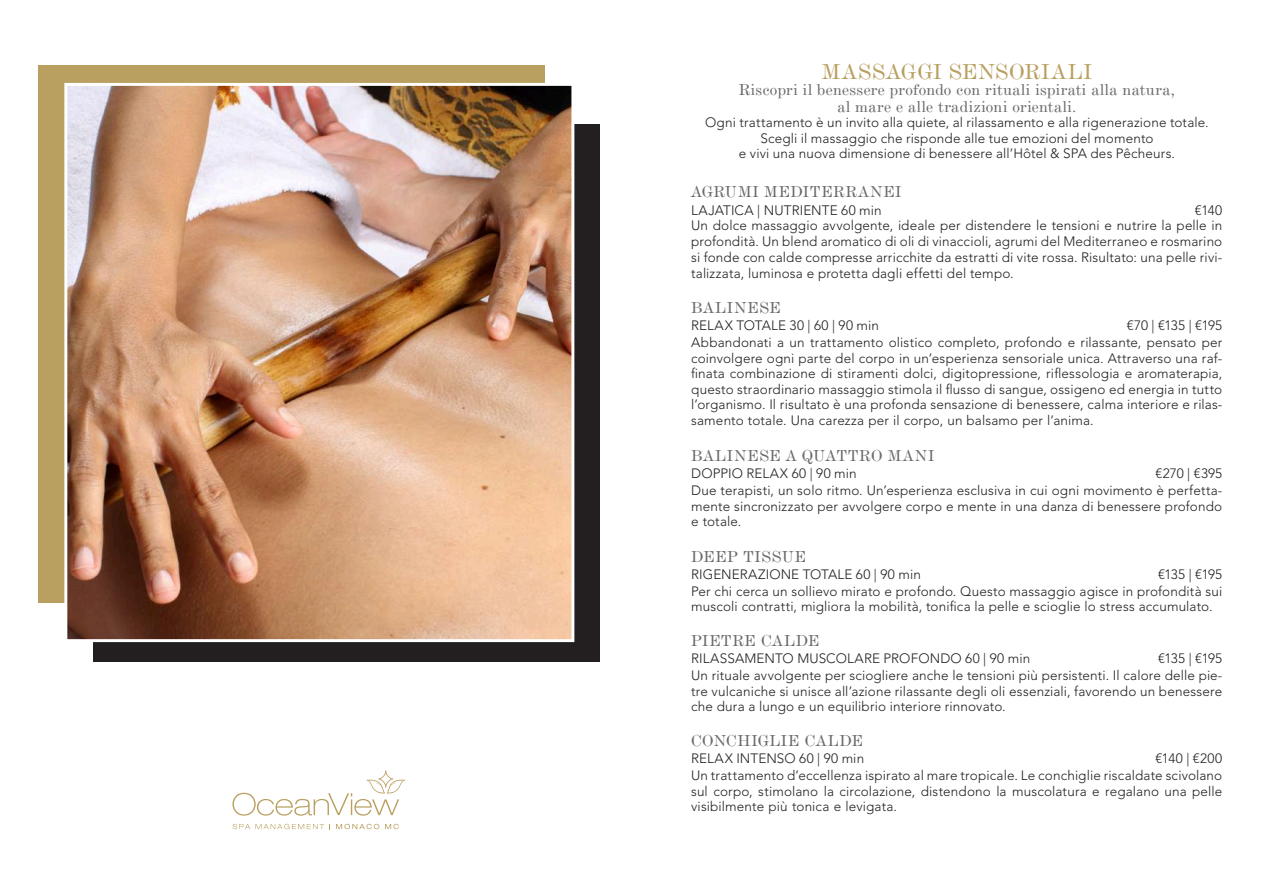
<style>
.page{position:relative;width:1276px;height:893px;background:#fff}
.page>*{position:absolute;margin:0;border:0;box-sizing:border-box;transform-origin:0 0}
.t1{font:22.5px "De Vinne BT Text";letter-spacing:.04em;color:#b9a060}
.t2{font:16.5px/16.5px "De Vinne BT Text";letter-spacing:.03em;color:#6b6b6e;text-align:center}
.t3{font:300 13.65px/15.9px "Avenir LT Std";letter-spacing:.01em;color:#231f20;text-align:justify}
.t4{font:300 13.5px/15.5px "Avenir LT Std";letter-spacing:.01em;color:#231f20;text-align:right}
</style>
<div class="page">
<div style="left:38px;top:66px;width:507px;height:537px;background:#b9a060"></div>
<div style="left:93px;top:124px;width:507px;height:537px;background:#231f20"></div>
<img style="left:68px;top:87px;width:502px;height:551px">
<div style="left:64px;top:83px;width:510px;height:559px;border:3px solid #fff"></div>
<svg style="left:232px;top:770px;width:173px;height:46px"></svg>
<svg style="left:233px;top:824px;width:91px;height:5px"></svg>
<svg style="left:385px;top:824px;width:14px;height:5px"></svg>
<svg style="left:336px;top:824px;width:43px;height:5px"></svg>
<h1 class="t1" style="left:822px;top:58px;width:272px">MASSAGGI SENSORIALI</h1>
<p class="t2" style="left:739px;top:81px;width:438px">Riscopri il benessere profondo con rituali ispirati alla natura, al mare e alle tradizioni orientali.</p>
<p class="t4" style="left:705px;top:115px;width:505px;text-align:center">Ogni trattamento è un invito alla quiete, al rilassamento e alla rigenerazione totale.<br>Scegli il massaggio che risponde alle tue emozioni del momento<br>e vivi una nuova dimensione di benessere all’Hôtel &amp; SPA des Pêcheurs.</p>
<p class="t2" style="left:691px;top:183px;width:212px">AGRUMI MEDITERRANEI</p>
<p class="t3" style="left:691px;top:202px;width:192px">LAJATICA | NUTRIENTE 60 min</p>
<p class="t3" style="left:691px;top:202px;width:533px;text-indent:503px">€140<br>Un dolce massaggio avvolgente, ideale per distendere le tensioni e nutrire la pelle in profondità. Un blend aromatico di oli di vinaccioli, agrumi del Mediterraneo e rosmarino si fonde con calde compresse arricchite da estratti di vite rossa. Risultato: una pelle rivi&shy;talizzata, luminosa e protetta dagli effetti del tempo.</p>
<p class="t2" style="left:691px;top:299px;width:91px">BALINESE</p>
<p class="t4" style="left:691px;top:318px;width:189px">RELAX TOTALE 30 | 60 | 90 min</p>
<p class="t4" style="left:691px;top:317px;width:533px;line-height:17px">€70 | €135 | €195<br>Abbandonati a un trattamento olistico completo, profondo e rilassante, pensato per</p>
<p class="t4" style="left:691px;top:350px;width:533px;text-align:justify">coinvolgere ogni parte del corpo in un’esperienza sensoriale unica. Attraverso una raf&shy;finata combinazione di stiramenti dolci, digitopressione, riflessologia e aromaterapia, questo straordinario massaggio stimola il flusso di sangue, ossigeno ed energia in tutto l’organismo. Il risultato è una profonda sensazione di benessere, calma interiore e rilas&shy;samento totale. Una carezza per il corpo, un balsamo per l’anima.</p>
<p class="t2" style="left:691px;top:447px;width:245px">BALINESE A QUATTRO MANI</p>
<p class="t4" style="left:691px;top:466px;width:167px">DOPPIO RELAX 60 | 90 min</p>
<p class="t4" style="left:691px;top:465px;width:533px;line-height:17px">€270 | €395<br>Due terapisti, un solo ritmo. Un’esperienza esclusiva in cui ogni movimento è perfetta-</p>
<p class="t4" style="left:691px;top:499px;width:532px;text-align:left">mente sincronizzato per avvolgere corpo e mente in una danza di benessere profondo e totale.</p>
<p class="t2" style="left:691px;top:547px;width:117px">DEEP TISSUE</p>
<p class="t4" style="left:691px;top:566px;width:231px">RIGENERAZIONE TOTALE 60 | 90 min</p>
<p class="t4" style="left:691px;top:565px;width:533px;line-height:17px">€135 | €195<br>Per chi cerca un sollievo mirato e profondo. Questo massaggio agisce in profondità sui</p>
<p class="t4" style="left:691px;top:599px;width:523px">muscoli contratti, migliora la mobilità, tonifica la pelle e scioglie lo stress accumulato.</p>
<p class="t2" style="left:691px;top:632px;width:130px">PIETRE CALDE</p>
<p class="t4" style="left:691px;top:651px;width:340px">RILASSAMENTO MUSCOLARE PROFONDO 60 | 90 min</p>
<p class="t4" style="left:691px;top:650px;width:533px;line-height:17px">€135 | €195<br>Un rituale avvolgente per sciogliere anche le tensioni più persistenti. Il calore delle pie-</p>
<p class="t4" style="left:691px;top:683px;width:532px;text-align:left">tre vulcaniche si unisce all’azione rilassante degli oli essenziali, favorendo un benessere che dura a lungo e un equilibrio interiore rinnovato.</p>
<p class="t2" style="left:691px;top:732px;width:174px">CONCHIGLIE CALDE</p>
<p class="t4" style="left:691px;top:751px;width:174px">RELAX INTENSO 60 | 90 min</p>
<p class="t4" style="left:691px;top:750px;width:533px;line-height:17px">€140 | €200<br>Un trattamento d’eccellenza ispirato al mare tropicale. Le conchiglie riscaldate scivolano</p>
<p class="t4" style="left:691px;top:783px;width:533px;text-align:left">sul corpo, stimolano la circolazione, distendono la muscolatura e regalano una pelle visibilmente più tonica e levigata.</p>
</div>
